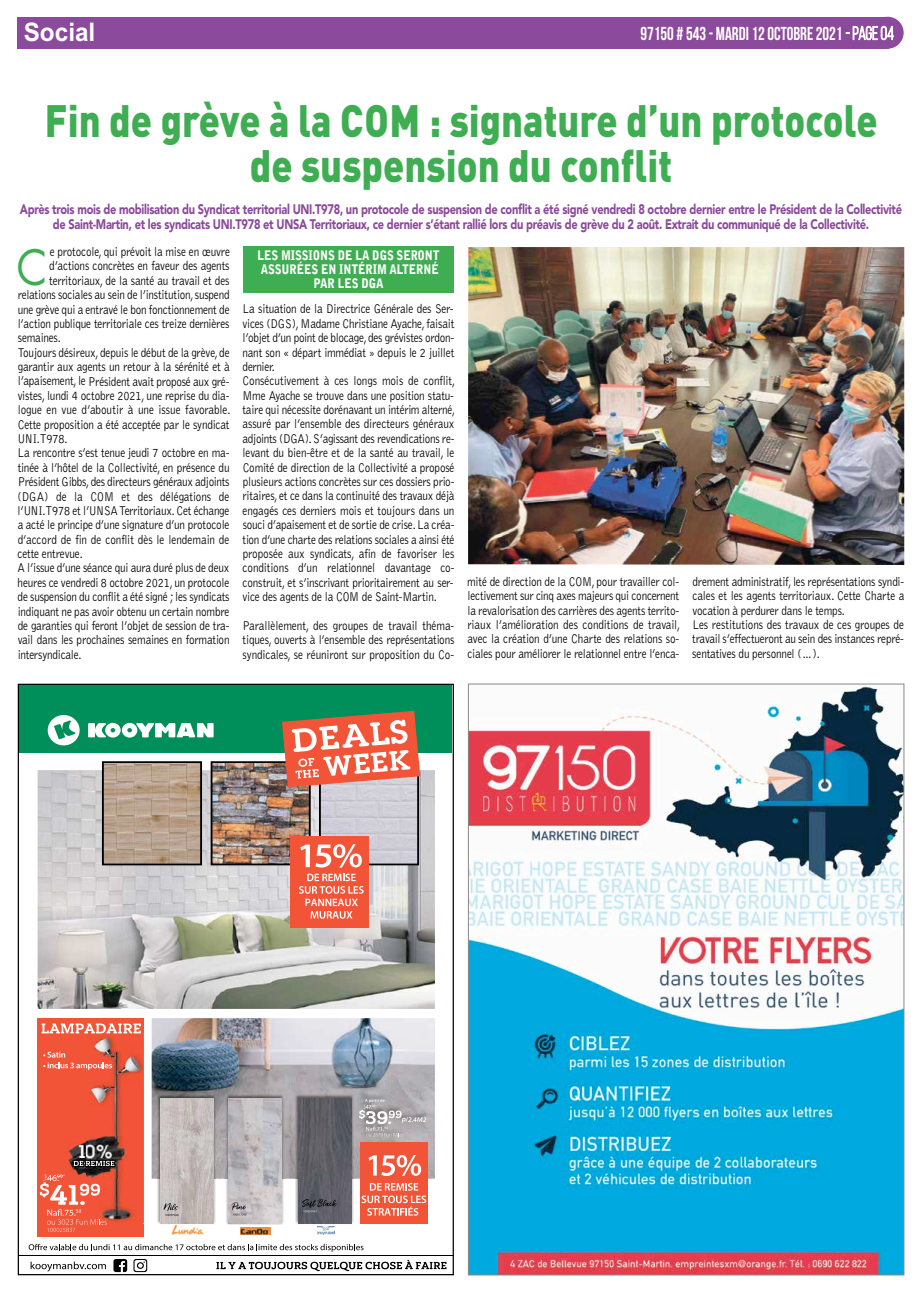
<style>
.page{position:relative;width:922px;height:1294px;background:#fff}
.page>*{position:absolute;margin:0;border:0;box-sizing:border-box;transform-origin:0 0}
.t1{font:47.38px "Futura";color:#3fae53;scale:.9 1}
.t2{font:900 44.75px/44.8px "DIN Pro";color:#3fae53;text-align:center;scale:.85 1}
.t3{font:700 25.62px "Arial";color:#fff;scale:.95 1}
.t4{font:700 18.75px "Bebas Neue";color:#fff;scale:.9 1}
.t5{font:900 13.75px/15.6px "Avenir";letter-spacing:-.025em;color:#8b4a9b;text-align:center;scale:.8 1}
.t6{font:300 13.12px/14.4px "Bell Gothic";letter-spacing:-.015em;color:#000;scale:.85 1}
.t7{font:900 13.12px/14.4px "Bell Gothic";color:#fff;text-align:center;scale:.85 1}
.s1{font-weight:400}
</style>
<div class="page">
<div style="left:243px;top:246px;width:211px;height:47px;background:#3fae53"></div>
<img style="left:470px;top:685px;width:432px;height:588px">
<div style="left:38px;top:1018px;width:106px;height:218px;background:#f25437"></div>
<img style="left:152px;top:1018px;width:283px;height:160px">
<img style="left:38px;top:770px;width:397px;height:238px">
<div style="left:360px;top:1141px;width:67px;height:82px;background:#f25437"></div>
<svg style="left:368px;top:1155px;width:53px;height:20px"></svg>
<svg style="left:361px;top:1183px;width:65px;height:32px"></svg>
<img style="left:157px;top:1094px;width:59px;height:130px">
<img style="left:160px;top:1098px;width:54px;height:125px">
<img style="left:225px;top:1094px;width:59px;height:130px">
<img style="left:228px;top:1098px;width:54px;height:125px">
<img style="left:240px;top:1227px;width:31px;height:7px">
<img style="left:172px;top:1224px;width:32px;height:11px">
<svg style="left:164px;top:1202px;width:14px;height:13px"></svg>
<svg style="left:231px;top:1202px;width:15px;height:13px"></svg>
<img style="left:87px;top:1033px;width:57px;height:190px">
<img style="left:87px;top:1034px;width:55px;height:186px">
<div style="left:290px;top:836px;width:79px;height:91px;background:#f25437"></div>
<svg style="left:299px;top:873px;width:64px;height:45px"></svg>
<svg style="left:42px;top:1023px;width:99px;height:10px"></svg>
<svg style="left:43px;top:1051px;width:69px;height:18px"></svg>
<img style="left:67px;top:1136px;width:59px;height:41px">
<div style="left:20px;top:684px;width:431px;height:68px;background:#008f5a"></div>
<div style="left:88px;top:723px;width:7px;height:14px;background:#fff"></div>
<img style="left:95px;top:710px;width:325px;height:157px">
<svg style="left:47px;top:715px;width:33px;height:31px"></svg>
<img style="left:295px;top:1094px;width:58px;height:130px">
<img style="left:298px;top:1098px;width:53px;height:125px">
<img style="left:317px;top:1226px;width:17px;height:8px">
<svg style="left:302px;top:1198px;width:35px;height:14px"></svg>
<svg style="left:40px;top:1174px;width:67px;height:57px"></svg>
<img style="left:359px;top:1092px;width:70px;height:46px">
<svg style="left:359px;top:1098px;width:67px;height:38px;background:#b2aeb0"></svg>
<hr style="left:18px;top:1254px;width:435px;height:1px;background:#000">
<svg style="left:113px;top:1259px;width:14px;height:12px"></svg>
<svg style="left:133px;top:1259px;width:14px;height:12px"></svg>
<svg style="left:31px;top:1261px;width:75px;height:10px"></svg>
<svg style="left:29px;top:1243px;width:334px;height:8px"></svg>
<svg style="left:216px;top:1259px;width:230px;height:11px"></svg>
<svg style="left:72px;top:1159px;width:44px;height:8px"></svg>
<div style="left:18px;top:17px;width:870px;height:32px;background:#8b4a9b"></div>
<div style="left:871px;top:17px;width:32px;height:32px;background:#8b4a9b;border-radius:50%"></div>
<svg style="left:845px;top:26px;width:48px;height:14px"></svg>
<img style="left:468px;top:247px;width:436px;height:318px">
<h3 class="t3" style="left:24px;top:15px;width:77px">Social</h3>
<h3 class="t4" style="left:640px;top:23px;width:283px">97150 # 543- MARDI 12OCTOBRE2021 <span class="s1">-page04</span></h3>
<h2 class="t2" style="left:45px;top:93px;width:981px">Fin de grève à la COM : signature d’un protocole de suspension du conflit</h2>
<p class="t5" style="left:20px;top:201px;width:1103px">Après trois mois de mobilisation du Syndicat territorial UNI.T978, un protocole de suspension de conflit a été signé vendredi 8 octobre dernier entre le Président de la Collectivité de Saint-Martin, et les syndicats UNI.T978 et UNSA Territoriaux, ce dernier s’étant rallié lors du préavis de grève du 2 août. Extrait du communiqué de la Collectivité.</p>
<h1 class="t1" style="left:17px;top:237px;width:35px">C</h1>
<p class="t6" style="left:50px;top:245px;width:213px">e protocole, qui prévoit la mise en œuvre</p>
<p class="t6" style="left:49px;top:259px;width:213px">d’actions concrètes en faveur des agents</p>
<p class="t6" style="left:49px;top:273px;width:213px">territoriaux, de la santé au travail et des</p>
<p class="t6" style="left:18px;top:288px;width:251px">relations sociales au sein de l’institution,suspend</p>
<p class="t6" style="left:18px;top:302px;width:251px">une grève qui a entravé le bon fonctionnement de</p>
<p class="t6" style="left:18px;top:317px;width:251px">l’action publique territoriale ces treize dernières</p>
<p class="t6" style="left:18px;top:331px;width:52px">semaines.</p>
<p class="t6" style="left:18px;top:345px;width:251px">Toujours désireux,depuis le début de la grève,de</p>
<p class="t6" style="left:18px;top:360px;width:251px">garantir aux agents un retour à la sérénité et à</p>
<p class="t6" style="left:18px;top:374px;width:250px">l’apaisement,le Président avait proposé aux gré-</p>
<p class="t6" style="left:18px;top:388px;width:250px">vistes, lundi 4 octobre 2021, une reprise du dia-</p>
<p class="t6" style="left:18px;top:403px;width:252px">logue en vue d’aboutir à une issue favorable.</p>
<p class="t6" style="left:18px;top:417px;width:251px">Cette proposition a été acceptée par le syndicat</p>
<p class="t6" style="left:18px;top:432px;width:60px">UNI.T978.</p>
<p class="t6" style="left:18px;top:446px;width:250px">La rencontre s’est tenue jeudi 7 octobre en ma-</p>
<p class="t6" style="left:18px;top:460px;width:251px">tinée à l’hôtel de la Collectivité, en présence du</p>
<p class="t6" style="left:18px;top:475px;width:251px">Président Gibbs,des directeurs généraux adjoints</p>
<p class="t6" style="left:18px;top:489px;width:251px">(DGA) de la COM et des délégations de</p>
<p class="t6" style="left:18px;top:503px;width:251px">l’UNI.T978 et l’UNSATerritoriaux.Cet échange</p>
<p class="t6" style="left:18px;top:518px;width:251px">a acté le principe d’une signature d’un protocole</p>
<p class="t6" style="left:18px;top:532px;width:251px">d’accord de fin de conflit dès le lendemain de</p>
<p class="t6" style="left:18px;top:547px;width:78px">cette entrevue.</p>
<p class="t6" style="left:18px;top:561px;width:251px">A l’issue d’une séance qui aura duré plus de deux</p>
<p class="t6" style="left:18px;top:575px;width:251px">heures ce vendredi 8 octobre 2021, un protocole</p>
<p class="t6" style="left:18px;top:590px;width:251px">de suspension du conflit a été signé ;les syndicats</p>
<p class="t6" style="left:18px;top:604px;width:251px">indiquant ne pas avoir obtenu un certain nombre</p>
<p class="t6" style="left:18px;top:618px;width:250px">de garanties qui feront l’objet de session de tra-</p>
<p class="t6" style="left:18px;top:633px;width:251px">vail dans les prochaines semaines en formation</p>
<p class="t6" style="left:18px;top:647px;width:77px">intersyndicale.</p>
<p class="t7" style="left:257px;top:248px;width:216px">LES MISSIONS DE LA DGS SERONT<br>ASSURÉES EN INTÉRIM ALTERNÉ<br>PAR LES DGA</p>
<p class="t6" style="left:242px;top:302px;width:252px">La situation de la Directrice Générale des Ser&shy;vices (DGS),Madame Christiane Ayache,faisait l’objet d’un point de blocage,des grévistes ordon&shy;nant son « départ immédiat » depuis le 2 juillet dernier.<br>Consécutivement à ces longs mois de conflit, Mme Ayache se trouve dans une position statu&shy;taire qui nécessite dorénavant un intérim alterné, assuré par l’ensemble des directeurs généraux adjoints (DGA).S’agissant des revendications re&shy;levant du bien-être et de la santé au travail, le Comité de direction de la Collectivité a proposé plusieurs actions concrètes sur ces dossiers prio&shy;ritaires, et ce dans la continuité des travaux déjà engagés ces derniers mois et toujours dans un souci d’apaisement et de sortie de crise.La créa&shy;tion d’une charte des relations sociales a ainsi été proposée aux syndicats, afin de favoriser les conditions d’un relationnel davantage co&shy;construit, et s’inscrivant prioritairement au ser&shy;vice des agents de la COM de Saint-Martin.</p>
<p class="t6" style="left:242px;top:618px;width:251px;text-align:justify">Parallèlement, des groupes de travail théma&shy;tiques, ouverts à l’ensemble des représentations syndicales, se réuniront sur proposition du Co-</p>
<p class="t6" style="left:467px;top:574px;width:252px;text-align:justify">mité de direction de la COM, pour travailler col&shy;lectivement sur cinq axes majeurs qui concernent la revalorisation des carrières des agents territo&shy;riaux l’amélioration des conditions de travail, avec la création d’une Charte des relations so&shy;ciales pour améliorer le relationnel entre l’enca-</p>
<p class="t6" style="left:692px;top:574px;width:251px">drement administratif,les représentations syndi&shy;cales et les agents territoriaux. Cette Charte a vocation à perdurer dans le temps.<br>Les restitutions des travaux de ces groupes de travail s’effectueront au sein des instances repré&shy;sentatives du personnel (…).</p>
</div>
